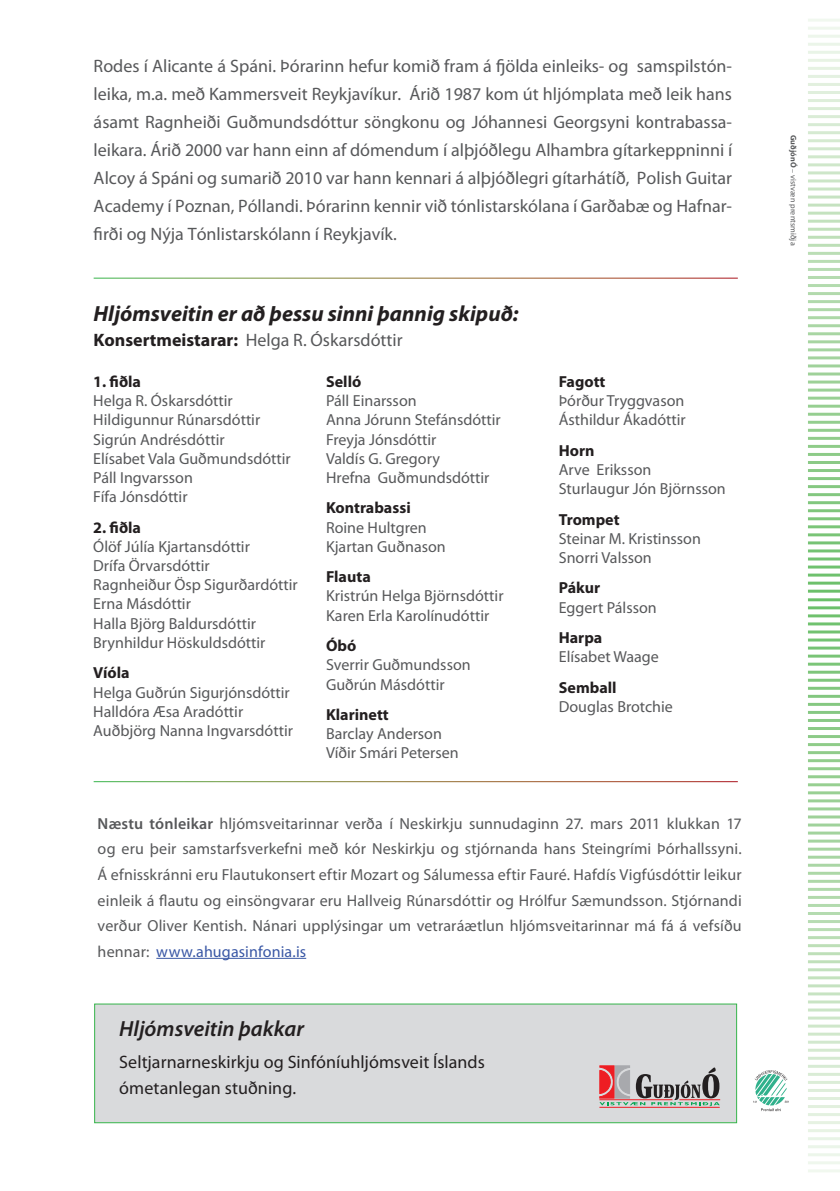
<style>
.page{position:relative;width:840px;height:1191px;background:#fff}
.page>*{position:absolute;margin:0;border:0;box-sizing:border-box;transform-origin:0 0}
.t1{font:italic 700 22px "Myriad Pro";color:#231f20}
.t2{font:italic 600 22px "Myriad Pro";color:#231f20}
.t3{font:18px "Myriad Pro";color:#57585a}
.t4{font:18px/26px "Myriad Pro";letter-spacing:.005em;color:#231f20}
.t5{font:16px/19.2px "Myriad Pro";color:#57585a}
.t6{font:700 16px "Myriad Pro";color:#231f20}
.t7{font:8px "Myriad Pro";letter-spacing:.02em;color:#57585a}
.s1{font-weight:700;color:#231f20}
.s2{font-weight:600}
.s3{color:#3957a5}
.s4{font-weight:700}
</style>
<div class="page">
<svg style="left:808px;top:598px;width:31px;height:453px"></svg>
<svg style="left:808px;top:19px;width:31px;height:300px"></svg>
<svg style="left:753px;top:1070px;width:35px;height:41px"></svg>
<div style="left:94px;top:1003px;width:642px;height:120px;background:#d9dadc;border:1px solid #35b44a"></div>
<svg style="left:599px;top:1065px;width:120px;height:41px"></svg>
<hr style="left:599px;top:1107px;width:120px;height:1px;background:#ee1d23">
<hr style="left:156px;top:958px;width:150px;height:1px;background:#3957a5">
<p class="t3" style="left:94px;top:55px;width:639px">Rodes í Alicante á Spáni. Þórarinn hefur komið fram á ölda einleiks- og samspilstón-</p>
<p class="t3" style="left:94px;top:83px;width:639px">leika, m.a. með Kammersveit Reykjavíkur. Árið 1987 kom út hljómplata með leik hans</p>
<p class="t3" style="left:94px;top:111px;width:639px">ásamt Ragnheiði Guðmundsdóttur söngkonu og Jóhannesi Georgsyni kontrabassa-</p>
<p class="t3" style="left:94px;top:139px;width:639px">leikara. Árið 2000 var hann einn af dómendum í alþjóðlegu Alhambra gítarkeppninni í</p>
<p class="t3" style="left:94px;top:167px;width:639px">Alcoy á Spáni og sumarið 2010 var hann kennari á alþjóðlegri gítarhátíð, Polish Guitar</p>
<p class="t3" style="left:94px;top:195px;width:639px">Academy í Poznan, Póllandi. Þórarinn kennir við tónlistarskólana í Garðabæ og Hafnar-</p>
<p class="t3" style="left:103px;top:223px;width:295px">rði og Nýja Tónlistarskólann í Reykjavík.</p>
<h1 class="t1" style="left:94px;top:300px;width:426px">Hljómsveitin er að þessu sinni þannig skipuð:</h1>
<p class="t3" style="left:94px;top:329px;width:310px"><span class="s1">Konsertmeistarar:</span> Helga R. Óskarsdóttir</p>
<p class="t6" style="left:93px;top:371px;width:49px">1. ðla</p>
<p class="t5" style="left:93px;top:391px;width:199px">Helga R. Óskarsdóttir<br>Hildigunnur Rúnarsdóttir<br>Sigrún Andrésdóttir<br>Elísabet Vala Guðmundsdóttir<br>Páll Ingvarsson<br>Fífa Jónsdóttir</p>
<p class="t6" style="left:93px;top:517px;width:49px">2. ðla</p>
<p class="t5" style="left:93px;top:536px;width:206px">Ólöf Júlía Kjartansdóttir<br>Drífa Örvarsdóttir<br>Ragnheiður Ösp Sigurðardóttir<br>Erna Másdóttir<br>Halla Björg Baldursdóttir<br>Brynhildur Höskuldsdóttir</p>
<p class="t6" style="left:93px;top:662px;width:38px">Víóla</p>
<p class="t5" style="left:93px;top:682px;width:201px">Helga Guðrún Sigurjónsdóttir<br>Halldóra Æsa Aradóttir<br>Auðbjörg Nanna Ingvarsdóttir</p>
<p class="t6" style="left:326px;top:371px;width:37px">Selló</p>
<p class="t5" style="left:326px;top:391px;width:176px">Páll Einarsson<br>Anna Jórunn Stefánsdóttir<br>Freyja Jónsdóttir<br>Valdís G. Gregory<br>Hrefna Guðmundsdóttir</p>
<p class="t6" style="left:326px;top:497px;width:86px">Kontrabassi</p>
<p class="t5" style="left:326px;top:517px;width:121px">Roine Hultgren<br>Kjartan Guðnason</p>
<p class="t6" style="left:326px;top:566px;width:46px">Flauta</p>
<p class="t5" style="left:326px;top:586px;width:179px">Kristrún Helga Björnsdóttir<br>Karen Erla Karolínudóttir</p>
<p class="t6" style="left:326px;top:635px;width:32px">Óbó</p>
<p class="t5" style="left:326px;top:655px;width:146px">Sverrir Guðmundsson<br>Guðrún Másdóttir</p>
<p class="t6" style="left:326px;top:704px;width:64px">Klarinett</p>
<p class="t5" style="left:326px;top:724px;width:134px">Barclay Anderson<br>Víðir Smári Petersen</p>
<p class="t6" style="left:558px;top:371px;width:48px">Fagott</p>
<p class="t5" style="left:558px;top:391px;width:128px">Þórður Tryggvason<br>Ásthildur Ákadóttir</p>
<p class="t6" style="left:558px;top:440px;width:37px">Horn</p>
<p class="t5" style="left:558px;top:460px;width:168px">Arve Eriksson<br>Sturlaugur Jón Björnsson</p>
<p class="t6" style="left:558px;top:509px;width:62px">Trompet</p>
<p class="t5" style="left:558px;top:528px;width:144px">Steinar M. Kristinsson<br>Snorri Valsson</p>
<p class="t6" style="left:558px;top:577px;width:43px">Pákur</p>
<p class="t5" style="left:558px;top:597px;width:99px">Eggert Pálsson</p>
<p class="t6" style="left:558px;top:627px;width:45px">Harpa</p>
<p class="t5" style="left:558px;top:647px;width:102px">Elísabet Waage</p>
<p class="t6" style="left:558px;top:677px;width:59px">Semball</p>
<p class="t5" style="left:558px;top:696px;width:116px">Douglas Brotchie</p>
<p class="t5" style="left:98px;top:810px;width:645px;line-height:25.6px;text-align:justify"><span class="s2">Næstu tónleikar</span> hljómsveitarinnar verða í Neskirkju sunnudaginn 27. mars 2011 klukkan 17 og eru þeir samstarfsverkefni með kór Neskirkju og stjórnanda hans Steingrími Þórhallssyni.<br>Á efnisskránni eru Flautukonsert eftir Mozart og Sálumessa eftir Fauré. Hafdís Vigfúsdóttir leikur einleik á autu og einsöngvarar eru Hallveig Rúnarsdóttir og Hrólfur Sæmundsson. Stjórnandi verður Oliver Kentish. Nánari upplýsingar um vetraráætlun hljómsveitarinnar má fá á vefsíðu hennar: <span class="s3">www.ahugasinfonia.is</span></p>
<h1 class="t2" style="left:119px;top:1014px;width:186px">Hljómsveitin þakkar</h1>
<p class="t4" style="left:119px;top:1048px;width:367px">Seltjarnarneskirkju og Sinfóníuhljómsveit Íslands ómetanlegan stuðning.</p>
<p class="t7" style="left:798px;top:135px;width:112px;rotate:90deg"><span class="s4">GuðjónÓ</span> – vistvæn prentsmiðja</p>
</div>
